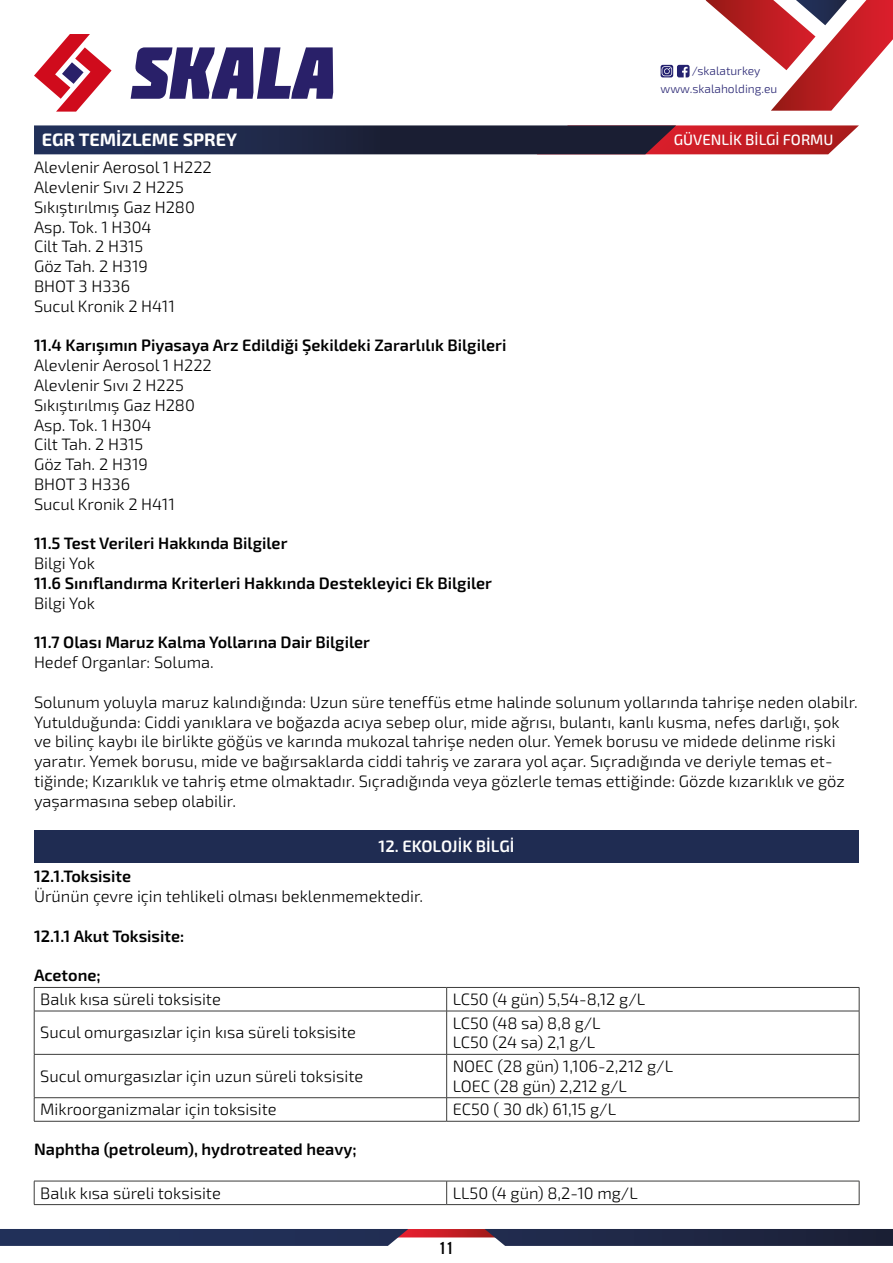
<style>
.page{position:relative;width:893px;height:1263px;background:#fff}
.page>*{position:absolute;margin:0;border:0;box-sizing:border-box;transform-origin:0 0}
.t1{font:700 18px "Exo 2";color:#fff}
.t2{font:300 16.5px/19.8px "Exo 2";color:#000}
.t3{font:600 16.5px "Exo 2";color:#000}
.t4{font:600 16.5px "Exo 2";color:#fff}
.t5{font:condensed 16.5px "Trade Gothic Bold Twenty";color:#000}
.t6{font:500 15px "Exo 2";color:#fff}
.t7{font:300 12px/17.4px "Exo 2";color:#242170}
</style>
<div class="page">
<svg style="left:0;top:1229px;width:893px;height:17px;background:#353756"></svg>
<svg style="left:34px;top:34px;width:78px;height:78px"></svg>
<svg style="left:131px;top:47px;width:202px;height:52px"></svg>
<svg style="left:706px;top:0;width:187px;height:111px"></svg>
<svg style="left:661px;top:65px;width:29px;height:12px"></svg>
<svg style="left:34px;top:125px;width:825px;height:29px;background:#482940"></svg>
<div style="left:34px;top:830px;width:825px;height:32px;background:#1f2c52"></div>
<hr style="left:34px;top:987px;width:413px;height:1px;background:#3c3c3b">
<svg style="left:34px;top:988px;width:1px;height:23px"></svg>
<hr style="left:447px;top:987px;width:412px;height:1px;background:#3c3c3b">
<svg style="left:446px;top:988px;width:1px;height:23px"></svg>
<svg style="left:859px;top:988px;width:1px;height:23px"></svg>
<hr style="left:34px;top:1011px;width:413px;height:1px;background:#3c3c3b">
<hr style="left:34px;top:1011px;width:1px;height:43px;background:#3c3c3b">
<hr style="left:447px;top:1011px;width:412px;height:1px;background:#3c3c3b">
<hr style="left:446px;top:1011px;width:1px;height:43px;background:#3c3c3b">
<hr style="left:859px;top:1011px;width:1px;height:43px;background:#3c3c3b">
<hr style="left:34px;top:1054px;width:413px;height:1px;background:#3c3c3b">
<hr style="left:34px;top:1054px;width:1px;height:43px;background:#3c3c3b">
<hr style="left:447px;top:1054px;width:412px;height:1px;background:#3c3c3b">
<hr style="left:446px;top:1054px;width:1px;height:43px;background:#3c3c3b">
<hr style="left:859px;top:1054px;width:1px;height:43px;background:#3c3c3b">
<hr style="left:34px;top:1097px;width:413px;height:1px;background:#3c3c3b">
<svg style="left:34px;top:1098px;width:1px;height:23px"></svg>
<hr style="left:447px;top:1097px;width:412px;height:1px;background:#3c3c3b">
<svg style="left:446px;top:1098px;width:1px;height:23px"></svg>
<svg style="left:859px;top:1098px;width:1px;height:23px"></svg>
<hr style="left:34px;top:1121px;width:413px;height:1px;background:#3c3c3b">
<hr style="left:447px;top:1121px;width:412px;height:1px;background:#3c3c3b">
<hr style="left:34px;top:1181px;width:413px;height:1px;background:#3c3c3b">
<svg style="left:34px;top:1181px;width:1px;height:23px"></svg>
<hr style="left:447px;top:1181px;width:412px;height:1px;background:#3c3c3b">
<svg style="left:446px;top:1181px;width:1px;height:23px"></svg>
<svg style="left:859px;top:1181px;width:1px;height:23px"></svg>
<hr style="left:34px;top:1204px;width:413px;height:1px;background:#3c3c3b">
<hr style="left:447px;top:1204px;width:412px;height:1px;background:#3c3c3b">
<p class="t7" style="left:661px;top:63px;width:118px;text-indent:31px">/skalaturkey www.skalaholding.eu</p>
<p class="t1" style="left:42px;top:129px;width:197px">EGR TEMİZLEME SPREY</p>
<p class="t6" style="left:674px;top:131px;width:161px">GÜVENLİK BİLGİ FORMU</p>
<p class="t2" style="left:34px;top:158px;width:179px">Alevlenir Aerosol 1 H222<br>Alevlenir Sıvı 2 H225<br>Sıkıştırılmış Gaz H280<br>Asp. Tok. 1 H304<br>Cilt Tah. 2 H315<br>Göz Tah. 2 H319<br>BHOT 3 H336<br>Sucul Kronik 2 H411</p>
<p class="t3" style="left:34px;top:336px;width:474px">11.4 Karışımın Piyasaya Arz Edildiği Şekildeki Zararlılık Bilgileri</p>
<p class="t2" style="left:34px;top:356px;width:179px">Alevlenir Aerosol 1 H222<br>Alevlenir Sıvı 2 H225<br>Sıkıştırılmış Gaz H280<br>Asp. Tok. 1 H304<br>Cilt Tah. 2 H315<br>Göz Tah. 2 H319<br>BHOT 3 H336<br>Sucul Kronik 2 H411</p>
<p class="t3" style="left:34px;top:534px;width:255px">11.5 Test Verileri Hakkında Bilgiler</p>
<p class="t2" style="left:34px;top:554px;width:62px">Bilgi Yok</p>
<p class="t3" style="left:34px;top:573px;width:460px">11.6 Sınıflandırma Kriterleri Hakkında Destekleyici Ek Bilgiler</p>
<p class="t2" style="left:34px;top:593px;width:62px">Bilgi Yok</p>
<p class="t3" style="left:34px;top:633px;width:338px">11.7 Olası Maruz Kalma Yollarına Dair Bilgiler</p>
<p class="t2" style="left:34px;top:653px;width:181px">Hedef Organlar: Soluma.</p>
<p class="t2" style="left:34px;top:692px;width:825px">Solunum yoluyla maruz kalındığında: Uzun süre teneffüs etme halinde solunum yollarında tahrişe neden olabilr.<br>Yutulduğunda: Ciddi yanıklara ve boğazda acıya sebep olur, mide ağrısı, bulantı, kanlı kusma, nefes darlığı, şok ve bilinç kaybı ile birlikte göğüs ve karında mukozal tahrişe neden olur. Yemek borusu ve midede delinme riski yaratır. Yemek borusu, mide ve bağırsaklarda ciddi tahriş ve zarara yol açar. Sıçradığında ve deriyle temas et&shy;tiğinde; Kızarıklık ve tahriş etme olmaktadır. Sıçradığında veya gözlerle temas ettiğinde: Gözde kızarıklık ve göz yaşarmasına sebep olabilir.</p>
<p class="t4" style="left:379px;top:836px;width:137px">12. EKOLOJİK BİLGİ</p>
<p class="t3" style="left:34px;top:867px;width:99px">12.1.Toksisite</p>
<p class="t2" style="left:34px;top:887px;width:391px">Ürünün çevre için tehlikeli olması beklenmemektedir.</p>
<p class="t3" style="left:34px;top:926px;width:152px">12.1.1 Akut Toksisite:</p>
<p class="t3" style="left:34px;top:966px;width:68px">Acetone;</p>
<p class="t2" style="left:40px;top:990px;width:182px">Balık kısa süreli toksisite</p>
<p class="t2" style="left:453px;top:990px;width:194px">LC50 (4 gün) 5,54-8,12 g/L</p>
<p class="t2" style="left:40px;top:1023px;width:317px">Sucul omurgasızlar için kısa süreli toksisite</p>
<p class="t2" style="left:453px;top:1013px;width:150px">LC50 (48 sa) 8,8 g/L<br>LC50 (24 sa) 2,1 g/L</p>
<p class="t2" style="left:40px;top:1066px;width:325px">Sucul omurgasızlar için uzun süreli toksisite</p>
<p class="t2" style="left:453px;top:1056px;width:222px">NOEC (28 gün) 1,106-2,212 g/L<br>LOEC (28 gün) 2,212 g/L</p>
<p class="t2" style="left:40px;top:1100px;width:238px">Mikroorganizmalar için toksisite</p>
<p class="t2" style="left:453px;top:1100px;width:165px">EC50 ( 30 dk) 61,15 g/L</p>
<p class="t3" style="left:34px;top:1139px;width:324px">Naphtha (petroleum), hydrotreated heavy;</p>
<p class="t2" style="left:40px;top:1183px;width:182px">Balık kısa süreli toksisite</p>
<p class="t2" style="left:453px;top:1183px;width:187px">LL50 (4 gün) 8,2-10 mg/L</p>
<p class="t5" style="left:439px;top:1238px;width:16px">11</p>
</div>
